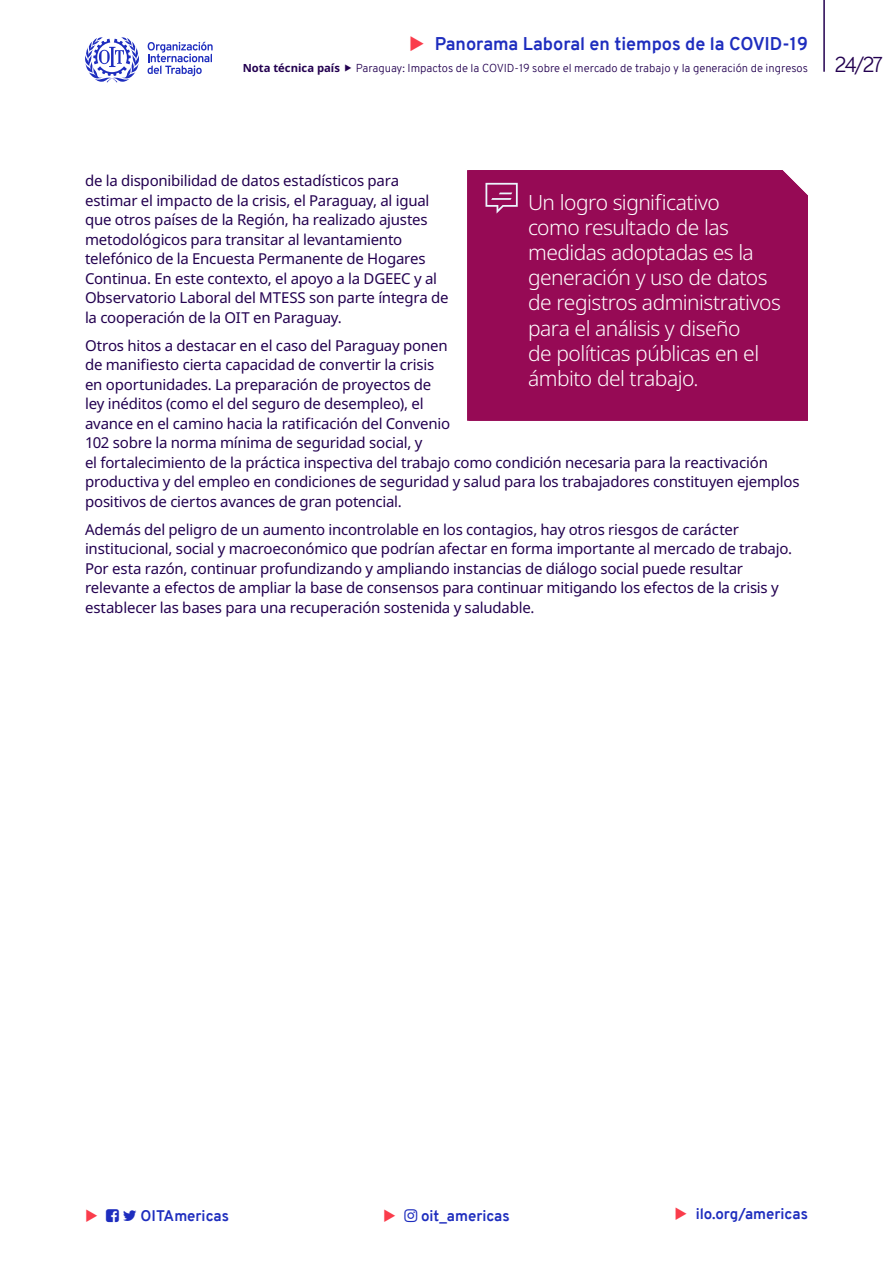
<style>
.page{position:relative;width:893px;height:1263px;background:#fff}
.page>*{position:absolute;margin:0;border:0;box-sizing:border-box;transform-origin:0 0}
.t1{font:300 21px/25.2px "Noto Sans";letter-spacing:-.025em;color:#fff}
.t2{font:300 21px "Overpass";color:#230050}
.t3{font:700 18px "Overpass";color:#1e2dbe}
.t4{font:15px/19.5px "Noto Sans";letter-spacing:-.015em;color:#230050}
.t5{font:700 15px "Overpass";color:#1e2dbe}
.t6{font:300 11.25px "Overpass";color:#230050}
.t7{font:700 11.25px "Noto Sans";color:#230050}
</style>
<div class="page">
<div style="left:468px;top:170px;width:340px;height:251px;background:#960a55"></div>
<svg style="left:485px;top:183px;width:33px;height:31px"></svg>
<svg style="left:148px;top:42px;width:65px;height:34px"></svg>
<svg style="left:85px;top:37px;width:54px;height:45px"></svg>
<hr style="left:823px;top:0;width:2px;height:72px;background:#230050">
<p class="t3" style="left:435px;top:31px;width:375px">Panorama Laboral en tiempos de la COVID-19</p>
<p class="t7" style="left:243px;top:60px;width:99px">Nota técnica país</p>
<p class="t6" style="left:356px;top:60px;width:454px">Paraguay: Impactos de la COVID-19 sobre el mercado de trabajo y la generación de ingresos</p>
<h1 class="t2" style="left:834px;top:49px;width:50px">24/27</h1>
<p class="t4" style="left:85px;top:171px;width:365px">de la disponibilidad de datos estadísticos para estimar el impacto de la crisis, el Paraguay, al igual que otros países de la Región, ha realizado ajustes metodológicos para transitar al levantamiento telefónico de la Encuesta Permanente de Hogares Continua. En este contexto, el apoyo a la DGEEC y al Observatorio Laboral del MTESS son parte íntegra de la cooperación de la OIT en Paraguay.</p>
<p class="t4" style="left:85px;top:336px;width:716px">Otros hitos a destacar en el caso del Paraguay ponen<br>de manifiesto cierta capacidad de convertir la crisis<br>en oportunidades. La preparación de proyectos de<br>ley inéditos (como el del seguro de desempleo), el<br>avance en el camino hacia la ratificación del Convenio<br>102 sobre la norma mínima de seguridad social, y<br>el fortalecimiento de la práctica inspectiva del trabajo como condición necesaria para la reactivación productiva y del empleo en condiciones de seguridad y salud para los trabajadores constituyen ejemplos positivos de ciertos avances de gran potencial.</p>
<p class="t4" style="left:85px;top:520px;width:708px">Además del peligro de un aumento incontrolable en los contagios, hay otros riesgos de carácter institucional, social y macroeconómico que podrían afectar en forma importante al mercado de trabajo.<br>Por esta razón, continuar profundizando y ampliando instancias de diálogo social puede resultar relevante a efectos de ampliar la base de consensos para continuar mitigando los efectos de la crisis y establecer las bases para una recuperación sostenida y saludable.</p>
<h1 class="t1" style="left:528px;top:190px;width:254px">Un logro significativo<br>como resultado de las medidas adoptadas es la generación y uso de datos de registros administrativos para el análisis y diseño<br>de políticas públicas en el ámbito del trabajo.</h1>
<p class="t5" style="left:141px;top:1204px;width:90px">OITAmericas</p>
<p class="t5" style="left:696px;top:1203px;width:114px">ilo.org/americas</p>
<p class="t5" style="left:421px;top:1204px;width:90px">oit_americas</p>
</div>
